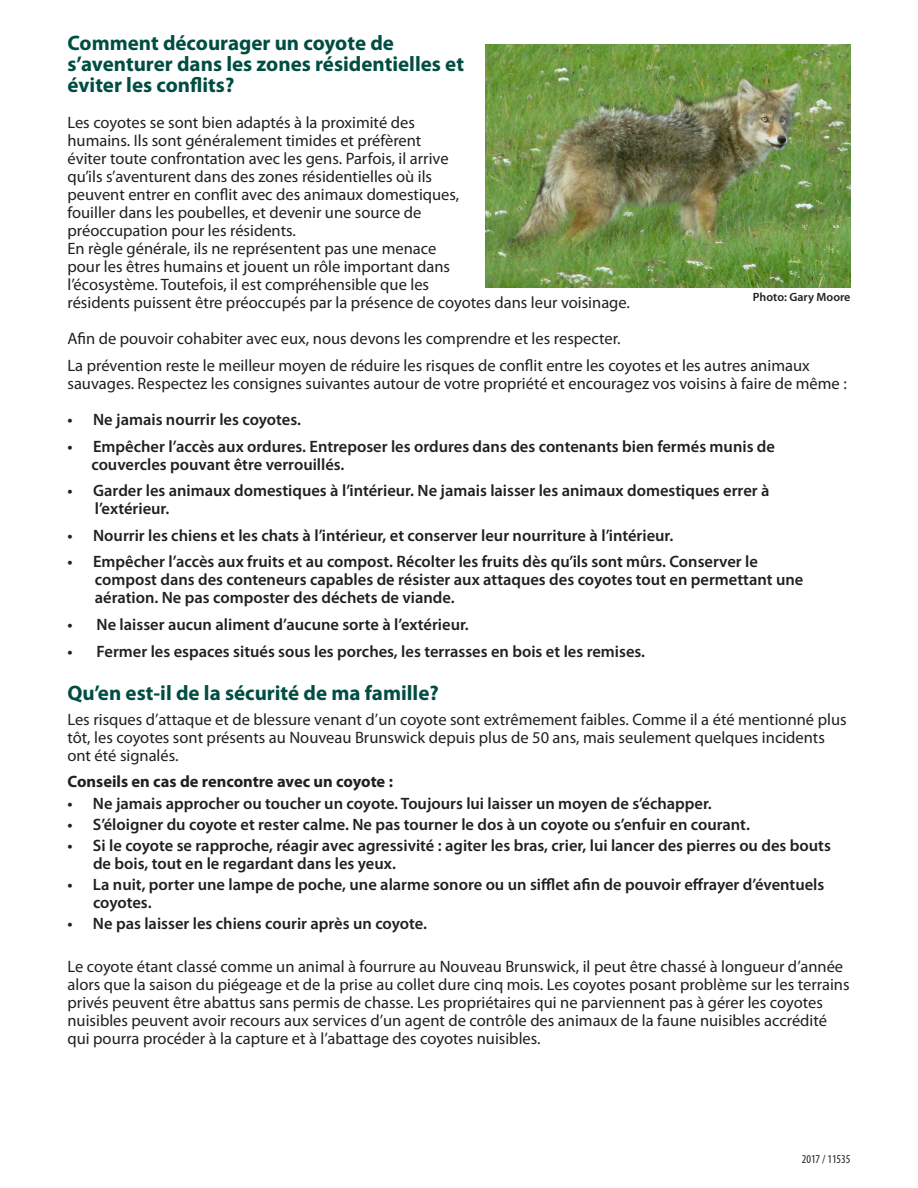
<style>
.page{position:relative;width:918px;height:1188px;background:#fff}
.page>*{position:absolute;margin:0;border:0;box-sizing:border-box;transform-origin:0 0}
.Text{font:700 21px/21px "Myriad Pro";color:#004d42}
.subhead2{font:700 21px "Myriad Pro";color:#004d42}
.Text-2{font:16.5px/18px "Myriad Pro";color:#231f20}
.Text-3{font:600 16.5px/18px "Myriad Pro";color:#231f20}
.bullet_list{font:600 16.5px/18px "Myriad Pro";color:#231f20}
.Text-4{font:700 16.5px "Myriad Pro";color:#231f20}
.Text-5{font:600 12px "Myriad Pro";color:#231f20}
.t1{font:condensed 12px "Myriad Pro";color:#231f20}
</style>
<div class="page">
<img style="left:485px;top:44px;width:365px;height:243px">
<p class="Text" style="left:68px;top:33px;width:398px">Comment décourager un coyote de s’aventurer dans les zones résidentielles et éviter les conflits?</p>
<p class="Text-2" style="left:68px;top:113px;width:564px">Les coyotes se sont bien adaptés à la proximité des<br>humains. Ils sont généralement timides et préfèrent<br>éviter toute confrontation avec les gens. Parfois, il arrive<br>qu’ils s’aventurent dans des zones résidentielles où ils<br>peuvent entrer en conflit avec des animaux domestiques,<br>fouiller dans les poubelles, et devenir une source de<br>préoccupation pour les résidents.<br>En règle générale, ils ne représentent pas une menace<br>pour les êtres humains et jouent un rôle important dans<br>l’écosystème. Toutefois, il est compréhensible que les<br>résidents puissent être préoccupés par la présence de coyotes dans leur voisinage.</p>
<p class="Text-2" style="left:68px;top:329px;width:555px">Afin de pouvoir cohabiter avec eux, nous devons les comprendre et les respecter.</p>
<p class="Text-2" style="left:68px;top:356px;width:781px">La prévention reste le meilleur moyen de réduire les risques de conflit entre les coyotes et les autres animaux sauvages. Respectez les consignes suivantes autour de votre propriété et encouragez vos voisins à faire de même :</p>
<p class="Text-3" style="left:68px;top:410px;width:235px">• Ne jamais nourrir les coyotes.</p>
<p class="Text-3" style="left:91px;top:437px;width:685px;text-indent:-24px">• Empêcher l’accès aux ordures. Entreposer les ordures dans des contenants bien fermés munis de couvercles pouvant être verrouillés.</p>
<p class="Text-3" style="left:95px;top:481px;width:676px;text-indent:-27px">• Garder les animaux domestiques à l’intérieur. Ne jamais laisser les animaux domestiques errer à l’extérieur.</p>
<p class="Text-3" style="left:68px;top:526px;width:607px">• Nourrir les chiens et les chats à l’intérieur, et conserver leur nourriture à l’intérieur.</p>
<p class="Text-3" style="left:95px;top:552px;width:710px;text-indent:-27px">• Empêcher l’accès aux fruits et au compost. Récolter les fruits dès qu’ils sont mûrs. Conserver le compost dans des conteneurs capables de résister aux attaques des coyotes tout en permettant une aération. Ne pas composter des déchets de viande.</p>
<p class="Text-3" style="left:68px;top:615px;width:403px">• Ne laisser aucun aliment d’aucune sorte à l’extérieur.</p>
<p class="Text-3" style="left:68px;top:642px;width:579px">• Fermer les espaces situés sous les porches, les terrasses en bois et les remises.</p>
<p class="subhead2" style="left:68px;top:681px;width:373px">Qu’en est-il de la sécurité de ma famille?</p>
<p class="Text-2" style="left:68px;top:710px;width:781px">Les risques d’attaque et de blessure venant d’un coyote sont extrêmement faibles. Comme il a été mentionné plus tôt, les coyotes sont présents au Nouveau Brunswick depuis plus de 50 ans, mais seulement quelques incidents ont été signalés.</p>
<p class="Text-4" style="left:68px;top:772px;width:327px">Conseils en cas de rencontre avec un coyote :</p>
<p class="bullet_list" style="left:68px;top:794px;width:646px">• Ne jamais approcher ou toucher un coyote. Toujours lui laisser un moyen de s’échapper.</p>
<p class="bullet_list" style="left:68px;top:815px;width:684px">• S’éloigner du coyote et rester calme. Ne pas tourner le dos à un coyote ou s’enfuir en courant.</p>
<p class="bullet_list" style="left:93px;top:836px;width:739px;text-indent:-26px">• Si le coyote se rapproche, réagir avec agressivité : agiter les bras, crier, lui lancer des pierres ou des bouts de bois, tout en le regardant dans les yeux.</p>
<p class="bullet_list" style="left:93px;top:875px;width:733px;text-indent:-26px">• La nuit, porter une lampe de poche, une alarme sonore ou un sifflet afin de pouvoir effrayer d’éventuels coyotes.</p>
<p class="bullet_list" style="left:68px;top:915px;width:361px">• Ne pas laisser les chiens courir après un coyote.</p>
<p class="Text-2" style="left:68px;top:957px;width:784px">Le coyote étant classé comme un animal à fourrure au Nouveau Brunswick, il peut être chassé à longueur d’année alors que la saison du piégeage et de la prise au collet dure cinq mois. Les coyotes posant problème sur les terrains privés peuvent être abattus sans permis de chasse. Les propriétaires qui ne parviennent pas à gérer les coyotes nuisibles peuvent avoir recours aux services d’un agent de contrôle des animaux de la faune nuisibles accrédité qui pourra procéder à la capture et à l’abattage des coyotes nuisibles.</p>
<p class="Text-5" style="left:753px;top:289px;width:99px">Photo: Gary Moore</p>
<p class="t1" style="left:802px;top:1152px;width:50px">2017 / 11535</p>
</div>
